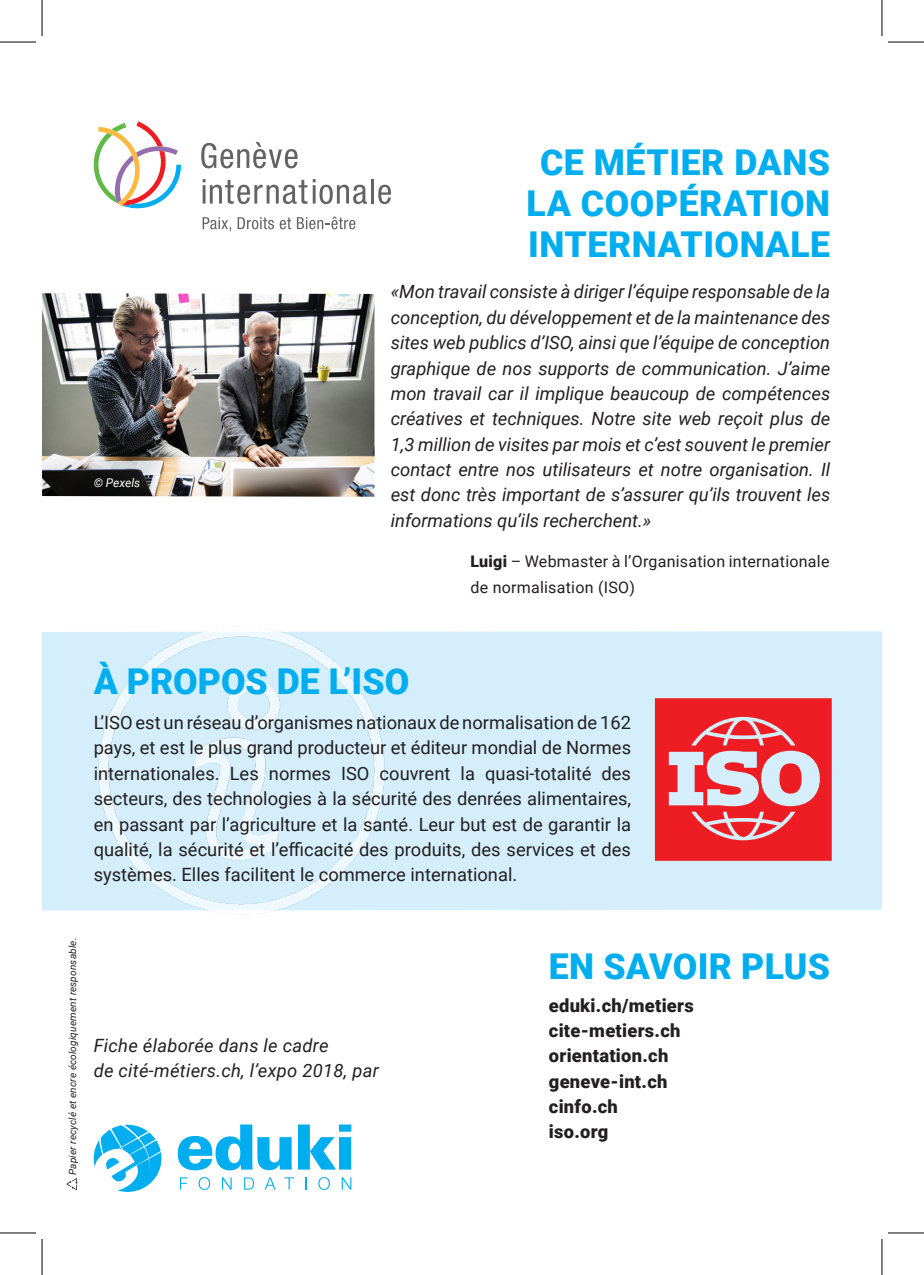
<style>
.page{position:relative;width:924px;height:1275px;background:#fff}
.page>*{position:absolute;margin:0;border:0;box-sizing:border-box;transform-origin:0 0}
.t1{font:900 35.6px/41px "Roboto";letter-spacing:.015em;color:#00aeef;text-align:center}
.t2{font:italic 18.2px/25.4px "Roboto";color:#231f20;text-align:justify}
.t3{font:18.2px/25.4px "Roboto";color:#231f20;text-align:justify}
.t4{font:900 18.2px/25.4px "Roboto";letter-spacing:.015em;color:#231f20}
.t5{font:16px/25.4px "Roboto";letter-spacing:.015em;color:#231f20}
.t6{font:italic 12px "Roboto";color:#fff}
.t7{font:italic 10px "Roboto";letter-spacing:.015em;color:#231f20}
.s1{font-weight:900}
</style>
<div class="page">
<div style="left:42px;top:631px;width:839px;height:279px;background:#d4effb"></div>
<img style="left:94px;top:627px;width:296px;height:287px">
<svg style="left:201px;top:142px;width:96px;height:26px"></svg>
<svg style="left:202px;top:179px;width:165px;height:25px"></svg>
<hr style="left:370px;top:179px;width:3px;height:25px;background:#636366">
<svg style="left:378px;top:185px;width:13px;height:19px"></svg>
<svg style="left:94px;top:121px;width:87px;height:87px"></svg>
<svg style="left:202px;top:217px;width:29px;height:15px"></svg>
<svg style="left:237px;top:217px;width:54px;height:12px"></svg>
<svg style="left:297px;top:216px;width:58px;height:13px"></svg>
<svg style="left:180px;top:1177px;width:8px;height:12px"></svg>
<svg style="left:198px;top:1177px;width:12px;height:12px"></svg>
<svg style="left:222px;top:1177px;width:9px;height:12px"></svg>
<svg style="left:244px;top:1177px;width:10px;height:12px"></svg>
<svg style="left:265px;top:1177px;width:10px;height:12px"></svg>
<svg style="left:284px;top:1177px;width:10px;height:12px"></svg>
<svg style="left:305px;top:1177px;width:1px;height:12px"></svg>
<svg style="left:318px;top:1177px;width:12px;height:12px"></svg>
<svg style="left:341px;top:1177px;width:10px;height:12px"></svg>
<svg style="left:178px;top:1124px;width:114px;height:46px"></svg>
<svg style="left:298px;top:1124px;width:53px;height:45px"></svg>
<svg style="left:93px;top:1124px;width:69px;height:68px"></svg>
<img style="left:42px;top:293px;width:332px;height:204px">
<svg style="left:654px;top:698px;width:177px;height:162px;background:#e7545b"></svg>
<svg style="left:66px;top:1178px;width:11px;height:12px"></svg>
<hr style="left:0;top:42px;width:36px;height:1px;background:#000">
<hr style="left:887px;top:42px;width:36px;height:1px;background:#000">
<hr style="left:0;top:1232px;width:36px;height:1px;background:#000">
<hr style="left:887px;top:1232px;width:36px;height:1px;background:#000">
<hr style="left:42px;top:0;width:1px;height:36px;background:#000">
<hr style="left:42px;top:1239px;width:1px;height:36px;background:#000">
<hr style="left:881px;top:0;width:1px;height:36px;background:#000">
<hr style="left:881px;top:1239px;width:1px;height:36px;background:#000">
<p class="t6" style="left:94px;top:477px;width:48px">© Pexels</p>
<h1 class="t1" style="left:526px;top:144px;width:305px">CE MÉTIER DANS<br>LA COOPÉRATION<br>INTERNATIONALE</h1>
<p class="t2" style="left:390px;top:281px;width:441px">«Mon travail consiste à diriger l’équipe responsable de la conception, du développement et de la maintenance des sites web publics d’ISO, ainsi que l’équipe de conception graphique de nos supports de communication. J’aime mon travail car il implique beaucoup de compétences créatives et techniques. Notre site web reçoit plus de 1,3 million de visites par mois et c’est souvent le premier contact entre nos utilisateurs et notre organisation. Il est donc très important de s’assurer qu’ils trouvent les informations qu’ils recherchent.»</p>
<p class="t5" style="left:470px;top:550px;width:360px"><span class="s1">Luigi</span> – Webmaster à l’Organisation internationale de normalisation (ISO)</p>
<h1 class="t1" style="left:94px;top:664px;width:317px">À PROPOS DE L’ISO</h1>
<p class="t3" style="left:94px;top:711px;width:538px">L’ISO est un réseau d’organismes nationaux de normalisation de 162 pays, et est le plus grand producteur et éditeur mondial de Normes internationales. Les normes ISO couvrent la quasi-totalité des secteurs, des technologies à la sécurité des denrées alimentaires, en passant par l’agriculture et la santé. Leur but est de garantir la qualité, la sécurité et l’efficacité des produits, des services et des systèmes. Elles facilitent le commerce international.</p>
<p class="t7" style="left:69px;top:1175px;width:239px;rotate:-90deg">Papier recyclé et encre écologiquement responsable.</p>
<p class="t2" style="left:94px;top:1034px;width:286px">Fiche élaborée dans le cadre<br>de cité-métiers.ch, l’expo 2018, par</p>
<h1 class="t1" style="left:548px;top:948px;width:283px">EN SAVOIR PLUS</h1>
<p class="t4" style="left:548px;top:994px;width:146px">eduki.ch/metiers cite-metiers.ch orientation.ch geneve-int.ch cinfo.ch<br>iso.org</p>
</div>
